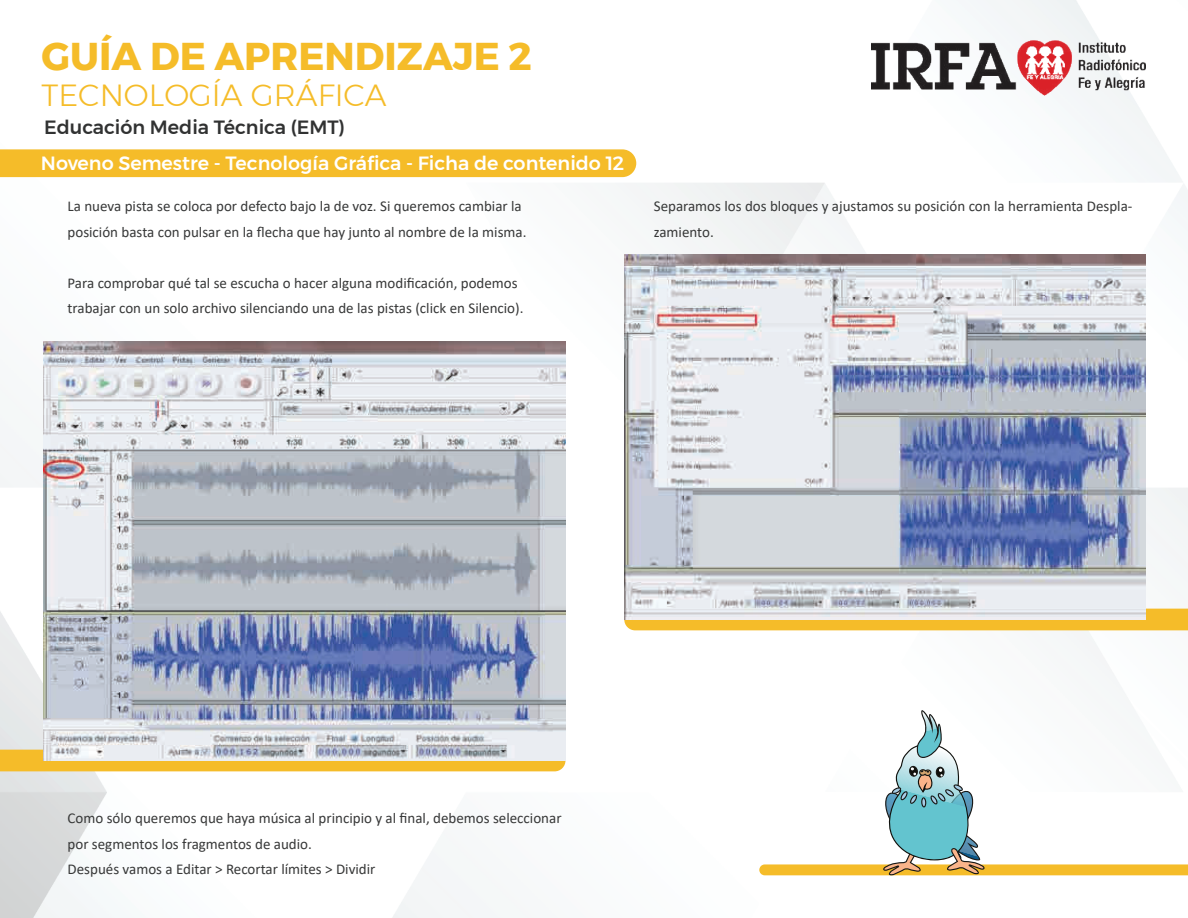
<style>
.page{position:relative;width:1188px;height:918px;background:#fff}
.page>*{position:absolute;margin:0;border:0;box-sizing:border-box;transform-origin:0 0}
.t1{font:700 38.7px "Montserrat";color:#f5bc29}
.t2{font:300 30.45px "Montserrat";color:#f5bc29}
.t3{font:500 19.2px "Montserrat";color:#fff}
.t4{font:500 19.2px "Montserrat";color:#313232}
.t5{font:15px/25.5px "Calibri";color:#373838}
</style>
<div class="page">
<img style="left:0;top:0;width:1188px;height:918px">
<img style="left:872px;top:40px;width:274px;height:55px">
<div style="left:0;top:149px;width:636px;height:28px;background:#f5bc29"></div>
<div style="left:624px;top:609px;width:564px;height:21px;background:#f5bc29"></div>
<div style="left:0;top:750px;width:566px;height:21px;background:#f5bc29"></div>
<img style="left:43px;top:341px;width:522px;height:420px">
<img style="left:624px;top:254px;width:522px;height:366px">
<svg style="left:759px;top:710px;width:429px;height:165px"></svg>
<h1 class="t1" style="left:42px;top:34px;width:492px">GUÍA DE APRENDIZAJE 2</h1>
<h2 class="t2" style="left:42px;top:78px;width:347px">TECNOLOGÍA GRÁFICA</h2>
<p class="t4" style="left:44px;top:120px;width:302px">Educación Media Técnica (EMT)</p>
<p class="t3" style="left:41px;top:148px;width:585px">Noveno Semestre - Tecnología Gráfica - Ficha de contenido 12</p>
<p class="t5" style="left:68px;top:193px;width:460px">La nueva pista se coloca por defecto bajo la de voz. Si queremos cambiar la posición basta con pulsar en la flecha que hay junto al nombre de la misma.</p>
<p class="t5" style="left:68px;top:270px;width:457px">Para comprobar qué tal se escucha o hacer alguna modificación, podemos trabajar con un solo archivo silenciando una de las pistas (click en Silencio).</p>
<p class="t5" style="left:654px;top:193px;width:480px">Separamos los dos bloques y ajustamos su posición con la herramienta Despla&shy;zamiento.</p>
<p class="t5" style="left:68px;top:805px;width:496px">Como sólo queremos que haya música al principio y al final, debemos seleccionar por segmentos los fragmentos de audio.<br>Después vamos a Editar &gt; Recortar límites &gt; Dividir</p>
</div>
